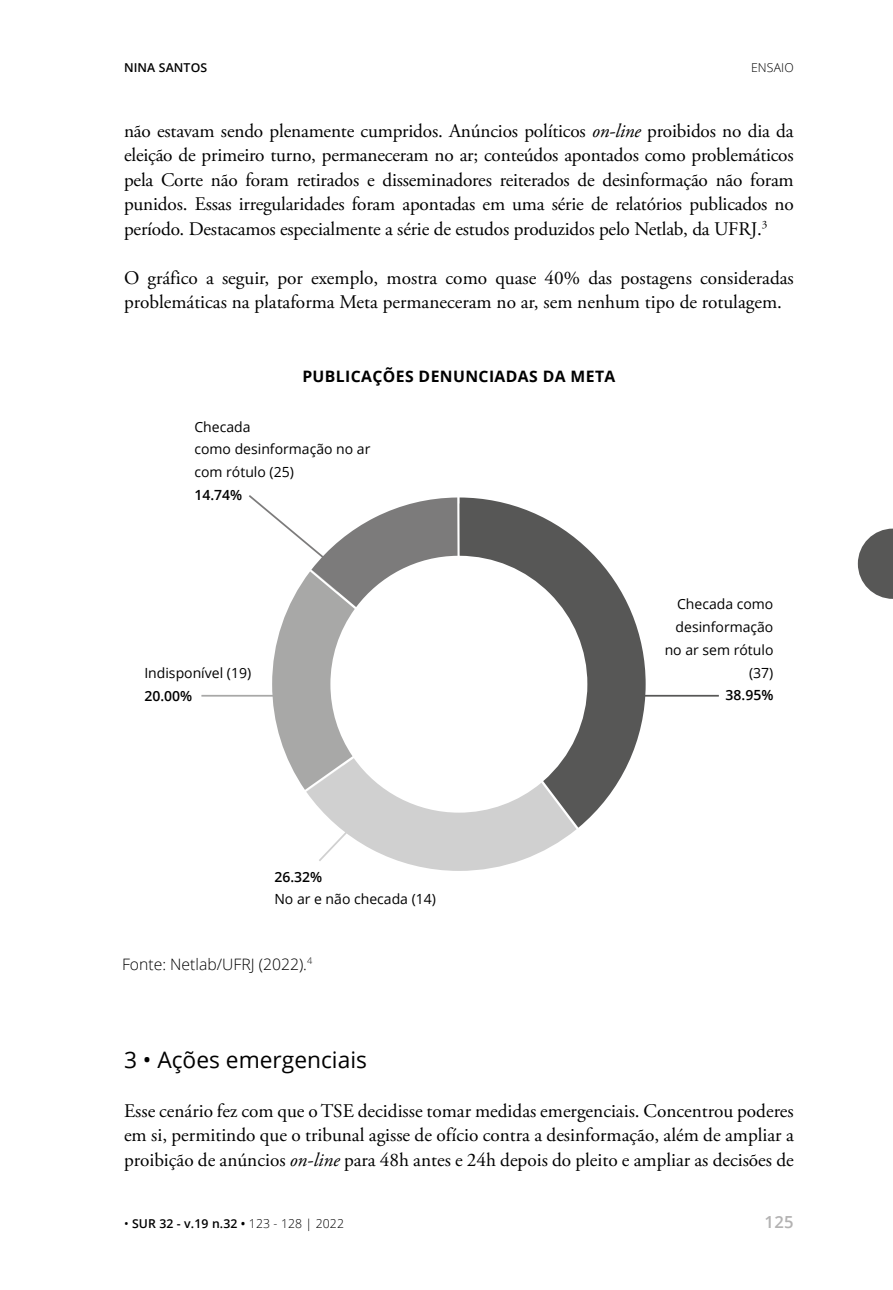
<style>
.page{position:relative;width:893px;height:1290px;background:#fff}
.page>*{position:absolute;margin:0;border:0;box-sizing:border-box;transform-origin:0 0}
.t1{font:22.75px "Open Sans";color:#000}
.t2{font:19.25px/24.5px "Adobe Garamond Pro";color:#000;text-align:justify}
.t3{font:600 16.62px "Open Sans";color:#b3b2b2}
.t4{font:700 15.75px "Open Sans";letter-spacing:.025em;color:#000}
.t5{font:300 15.75px "Open Sans";color:#000}
.t6{font:14px/22.8px "Open Sans";color:#000}
.t7{font:600 14px "Open Sans";color:#000}
.t8{font:600 12.25px "Open Sans";letter-spacing:.01em;color:#000}
.t9{font:300 12.25px "Open Sans";letter-spacing:.01em;color:#000}
.s1{font-style:italic}
.s2{font-weight:400}
.s3{font-weight:300}
</style>
<div class="page">
<hr style="left:201px;top:695px;width:73px;height:2px;background:#a8a8a7">
<svg style="left:577px;top:539px;width:69px;height:289px;fill:#575756"></svg>
<hr style="left:643px;top:695px;width:76px;height:2px;background:#575756">
<svg style="left:247px;top:495px;width:330px;height:376px"></svg>
<svg style="left:858px;top:529px;width:35px;height:70px"></svg>
<p class="t8" style="left:124px;top:59px;width:85px">NINA SANTOS</p>
<p class="t9" style="left:751px;top:59px;width:44px">ENSAIO</p>
<p class="t2" style="left:124px;top:119px;width:671px">não estavam sendo plenamente cumpridos. Anúncios políticos <span class="s1">on-line</span> proibidos no dia da eleição de primeiro turno, permaneceram no ar; conteúdos apontados como problemáticos pela Corte não foram retirados e disseminadores reiterados de desinformação não foram punidos. Essas irregularidades foram apontadas em uma série de relatórios publicados no período. Destacamos especialmente a série de estudos produzidos pelo Netlab, da UFRJ.<sup>3</sup></p>
<p class="t2" style="left:124px;top:266px;width:671px">O gráfico a seguir, por exemplo, mostra como quase 40% das postagens consideradas problemáticas na plataforma Meta permaneceram no ar, sem nenhum tipo de rotulagem.</p>
<p class="t4" style="left:302px;top:365px;width:315px">PUBLICAÇÕES DENUNCIADAS DA META</p>
<p class="t6" style="left:194px;top:415px;width:177px">Checada<br>como desinformação no ar com rótulo (25)</p>
<p class="t7" style="left:194px;top:485px;width:49px">14.74%</p>
<p class="t6" style="left:144px;top:661px;width:108px">Indisponível (19)</p>
<p class="t7" style="left:144px;top:686px;width:49px">20.00%</p>
<p class="t6" style="left:665px;top:592px;width:110px;text-align:right">Checada como desinformação no ar sem rótulo (37)</p>
<p class="t7" style="left:725px;top:686px;width:49px">38.95%</p>
<p class="t7" style="left:274px;top:867px;width:49px">26.32%</p>
<p class="t6" style="left:274px;top:887px;width:163px">No ar e não checada (14)</p>
<p class="t5" style="left:122px;top:953px;width:192px">Fonte: Netlab/UFRJ (2022).<sup>4</sup></p>
<p class="t1" style="left:124px;top:1044px;width:244px">3 • Ações emergenciais</p>
<p class="t2" style="left:124px;top:1099px;width:671px">Esse cenário fez com que o TSE decidisse tomar medidas emergenciais. Concentrou poderes em si, permitindo que o tribunal agisse de ofício contra a desinformação, além de ampliar a proibição de anúncios <span class="s1">on-line</span> para 48h antes e 24h depois do pleito e ampliar as decisões de</p>
<p class="t8" style="left:124px;top:1215px;width:222px"><span class="s2">•</span> SUR 32 - v.19 n.32 • <span class="s3">123 - 128 | 2022</span></p>
<p class="t3" style="left:765px;top:1210px;width:31px">125</p>
</div>
